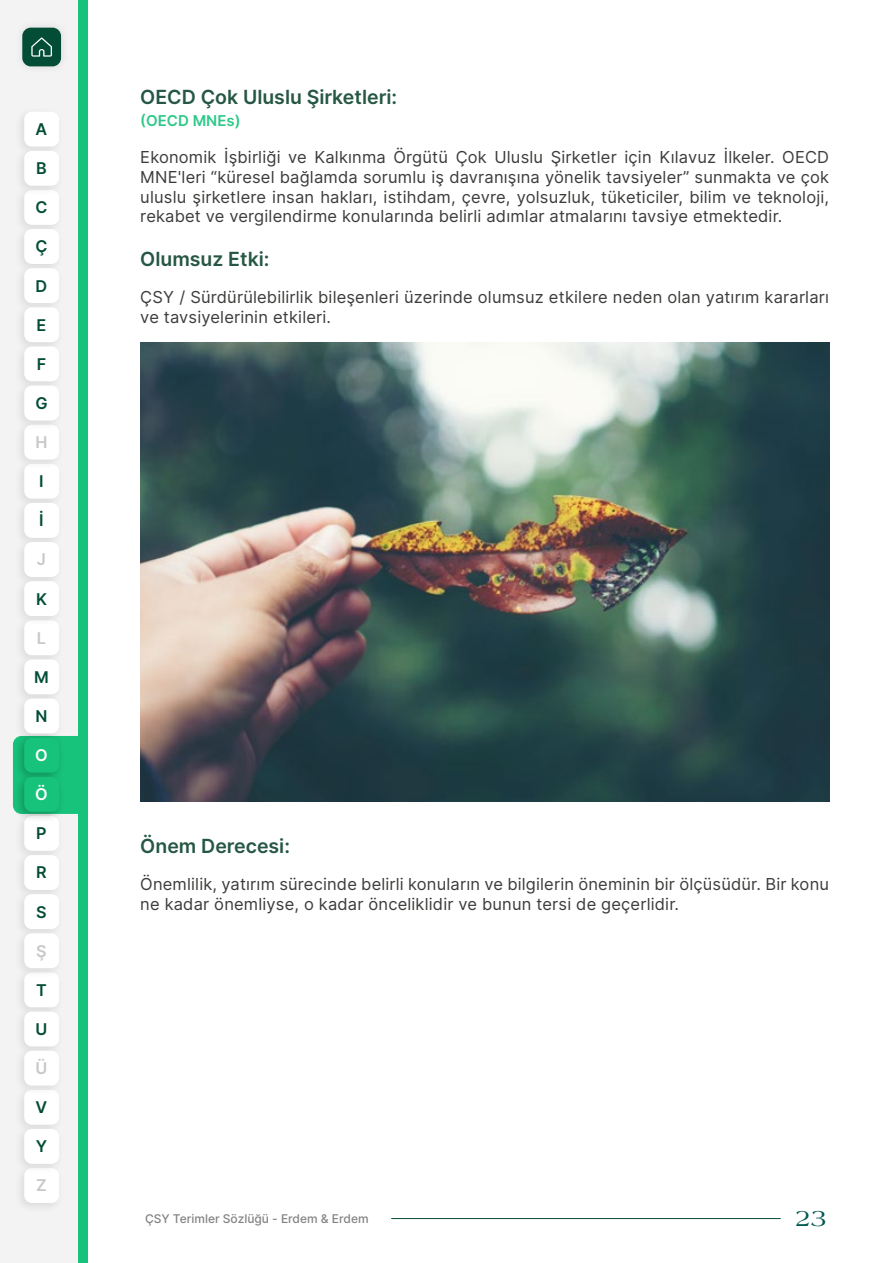
<style>
.page{position:relative;width:893px;height:1263px;background:#fff}
.page>*{position:absolute;margin:0;border:0;box-sizing:border-box;transform-origin:0 0}
.t1{font:24px "Americana Std FUHA Regular";color:#025850}
.t2{font:600 19.5px "Inter";color:#265744}
.t3{font:16.5px/19.8px "Inter";letter-spacing:.01em;color:#3c3c3b}
.t4{font:600 16.2px "Inter";color:#034d37}
.t5{font:600 16.2px "Inter";color:#c8c8c8}
.t6{font:600 16.2px "Inter";color:#fff}
.t7{font:600 15px "Inter";color:#2ec988}
.t8{font:500 12px "Inter";color:#828282}
</style>
<div class="page">
<hr style="left:391px;top:1218px;width:390px;height:1px;background:#034d37">
<div style="left:0;top:0;width:83px;height:1263px;background:#f3f3f3"></div>
<div style="left:13px;top:185px;width:52px;height:51px;background:#efefef"></div>
<div style="left:24px;top:190px;width:35px;height:35px;background:#fff;border-radius:8px"></div>
<div style="left:13px;top:224px;width:52px;height:52px;background:#000;opacity:.1"></div>
<div style="left:24px;top:229px;width:35px;height:35px;background:#fff;border-radius:8px"></div>
<div style="left:13px;top:459px;width:52px;height:51px;background:#efefef"></div>
<div style="left:24px;top:464px;width:35px;height:35px;background:#fff;border-radius:8px"></div>
<div style="left:13px;top:811px;width:52px;height:51px;background:#efefef"></div>
<div style="left:24px;top:816px;width:35px;height:35px;background:#fff;border-radius:8px"></div>
<div style="left:13px;top:967px;width:52px;height:52px;background:#efefef"></div>
<div style="left:24px;top:972px;width:35px;height:35px;background:#fff;border-radius:8px"></div>
<div style="left:13px;top:1084px;width:52px;height:52px;background:#efefef"></div>
<div style="left:24px;top:1090px;width:35px;height:35px;background:#fff;border-radius:8px"></div>
<div style="left:13px;top:498px;width:52px;height:51px;background:#000;opacity:.1"></div>
<div style="left:24px;top:503px;width:35px;height:35px;background:#fff;border-radius:8px"></div>
<div style="left:13px;top:850px;width:52px;height:51px;background:#000;opacity:.1"></div>
<div style="left:24px;top:855px;width:35px;height:35px;background:#fff;border-radius:8px"></div>
<div style="left:13px;top:1006px;width:52px;height:52px;background:#000;opacity:.1"></div>
<div style="left:24px;top:1011px;width:35px;height:35px;background:#fff;border-radius:8px"></div>
<div style="left:13px;top:889px;width:52px;height:52px;background:#000;opacity:.1"></div>
<div style="left:24px;top:894px;width:35px;height:35px;background:#fff;border-radius:8px"></div>
<div style="left:14px;top:19px;width:56px;height:56px;background:#000;opacity:.1"></div>
<div style="left:22px;top:28px;width:39px;height:38px;background:#034d37;border-radius:9px"></div>
<svg style="left:31px;top:37px;width:21px;height:20px"></svg>
<div style="left:79px;top:0;width:9px;height:1263px;background:#17c37b"></div>
<svg style="left:65px;top:736px;width:14px;height:78px"></svg>
<div style="left:24px;top:112px;width:35px;height:35px;background:#fff;border-radius:8px"></div>
<div style="left:13px;top:146px;width:52px;height:51px;background:#000;opacity:.1"></div>
<div style="left:24px;top:151px;width:35px;height:35px;background:#fff;border-radius:8px"></div>
<div style="left:13px;top:615px;width:52px;height:52px;background:#efefef"></div>
<div style="left:24px;top:620px;width:35px;height:35px;background:#fff;border-radius:8px"></div>
<div style="left:13px;top:419px;width:52px;height:52px;background:#000;opacity:.1"></div>
<div style="left:24px;top:425px;width:35px;height:35px;background:#fff;border-radius:8px"></div>
<div style="left:13px;top:537px;width:52px;height:52px;background:#000;opacity:.1"></div>
<div style="left:24px;top:542px;width:35px;height:35px;background:#fff;border-radius:8px"></div>
<div style="left:13px;top:928px;width:52px;height:52px;background:#000;opacity:.1"></div>
<div style="left:24px;top:933px;width:35px;height:35px;background:#fff;border-radius:8px"></div>
<div style="left:13px;top:1045px;width:52px;height:52px;background:#000;opacity:.1"></div>
<div style="left:24px;top:1051px;width:35px;height:34px;background:#fff;border-radius:8px"></div>
<div style="left:13px;top:1163px;width:52px;height:51px;background:#efefef"></div>
<div style="left:24px;top:1168px;width:35px;height:35px;background:#fff;border-radius:8px"></div>
<div style="left:13px;top:263px;width:52px;height:52px;background:#000;opacity:.1"></div>
<div style="left:24px;top:268px;width:35px;height:35px;background:#fff;border-radius:8px"></div>
<div style="left:13px;top:302px;width:52px;height:52px;background:#000;opacity:.1"></div>
<div style="left:24px;top:307px;width:35px;height:35px;background:#fff;border-radius:8px"></div>
<div style="left:13px;top:341px;width:52px;height:52px;background:#000;opacity:.1"></div>
<div style="left:24px;top:346px;width:35px;height:35px;background:#fff;border-radius:8px"></div>
<div style="left:13px;top:380px;width:52px;height:52px;background:#000;opacity:.1"></div>
<div style="left:24px;top:386px;width:35px;height:34px;background:#fff;border-radius:8px"></div>
<div style="left:13px;top:576px;width:52px;height:52px;background:#000;opacity:.1"></div>
<div style="left:24px;top:581px;width:35px;height:35px;background:#fff;border-radius:8px"></div>
<div style="left:13px;top:654px;width:52px;height:52px;background:#000;opacity:.1"></div>
<div style="left:24px;top:659px;width:35px;height:35px;background:#fff;border-radius:8px"></div>
<div style="left:13px;top:693px;width:52px;height:52px;background:#000;opacity:.1"></div>
<div style="left:24px;top:699px;width:35px;height:34px;background:#fff;border-radius:8px"></div>
<div style="left:13px;top:732px;width:52px;height:52px;background:#000;opacity:.25"></div>
<div style="left:24px;top:738px;width:35px;height:34px;background:#17c37b;border-radius:8px"></div>
<div style="left:13px;top:771px;width:52px;height:52px;background:#000;opacity:.25"></div>
<div style="left:24px;top:777px;width:35px;height:35px;background:#17c37b;border-radius:8px"></div>
<div style="left:13px;top:1124px;width:52px;height:51px;background:#000;opacity:.1"></div>
<div style="left:24px;top:1129px;width:35px;height:35px;background:#fff;border-radius:8px"></div>
<img style="left:140px;top:342px;width:689px;height:459px">
<p class="t4" style="left:36px;top:117px;width:13px">A</p>
<p class="t4" style="left:36px;top:156px;width:12px">B</p>
<p class="t4" style="left:35px;top:196px;width:14px">C</p>
<p class="t4" style="left:35px;top:235px;width:14px">Ç</p>
<p class="t4" style="left:36px;top:274px;width:13px">D</p>
<p class="t4" style="left:37px;top:313px;width:11px">E</p>
<p class="t4" style="left:37px;top:352px;width:11px">F</p>
<p class="t4" style="left:35px;top:391px;width:14px">G</p>
<p class="t5" style="left:35px;top:430px;width:14px">H</p>
<p class="t4" style="left:39px;top:469px;width:6px">I</p>
<p class="t4" style="left:39px;top:509px;width:6px">İ</p>
<p class="t5" style="left:37px;top:548px;width:11px">J</p>
<p class="t4" style="left:36px;top:587px;width:12px">K</p>
<p class="t5" style="left:37px;top:626px;width:11px">L</p>
<p class="t4" style="left:34px;top:665px;width:16px">M</p>
<p class="t4" style="left:35px;top:704px;width:14px">N</p>
<p class="t6" style="left:35px;top:743px;width:14px">O</p>
<p class="t6" style="left:35px;top:782px;width:14px">Ö</p>
<p class="t4" style="left:36px;top:822px;width:12px">P</p>
<p class="t4" style="left:36px;top:861px;width:12px">R</p>
<p class="t4" style="left:36px;top:900px;width:12px">S</p>
<p class="t5" style="left:36px;top:939px;width:12px">Ş</p>
<p class="t4" style="left:36px;top:978px;width:12px">T</p>
<p class="t4" style="left:36px;top:1017px;width:13px">U</p>
<p class="t5" style="left:36px;top:1056px;width:13px">Ü</p>
<p class="t4" style="left:36px;top:1095px;width:13px">V</p>
<p class="t4" style="left:36px;top:1134px;width:13px">Y</p>
<p class="t5" style="left:36px;top:1174px;width:12px">Z</p>
<p class="t2" style="left:140px;top:83px;width:258px">OECD Çok Uluslu Şirketleri:</p>
<p class="t7" style="left:140px;top:110px;width:102px">(OECD MNEs)</p>
<p class="t3" style="left:140px;top:147px;width:690px;text-align:justify">Ekonomik İşbirliği ve Kalkınma Örgütü Çok Uluslu Şirketler için Kılavuz İlkeler. OECD MNE'leri “küresel bağlamda sorumlu iş davranışına yönelik tavsiyeler” sunmakta ve çok uluslu şirketlere insan hakları, istihdam, çevre, yolsuzluk, tüketiciler, bilim ve teknoloji, rekabet ve vergilendirme konularında belirli adımlar atmalarını tavsiye etmektedir.</p>
<p class="t2" style="left:140px;top:245px;width:131px">Olumsuz Etki:</p>
<p class="t3" style="left:140px;top:287px;width:690px">ÇSY / Sürdürülebilirlik bileşenleri üzerinde olumsuz etkilere neden olan yatırım kararları ve tavsiyelerinin etkileri.</p>
<p class="t2" style="left:140px;top:832px;width:151px">Önem Derecesi:</p>
<p class="t3" style="left:140px;top:874px;width:690px">Önemlilik, yatırım sürecinde belirli konuların ve bilgilerin öneminin bir ölçüsüdür. Bir konu ne kadar önemliyse, o kadar önceliklidir ve bunun tersi de geçerlidir.</p>
<p class="t8" style="left:145px;top:1209px;width:225px">ÇSY Terimler Sözlüğü - Erdem &amp; Erdem</p>
<h1 class="t1" style="left:796px;top:1202px;width:33px">23</h1>
</div>
